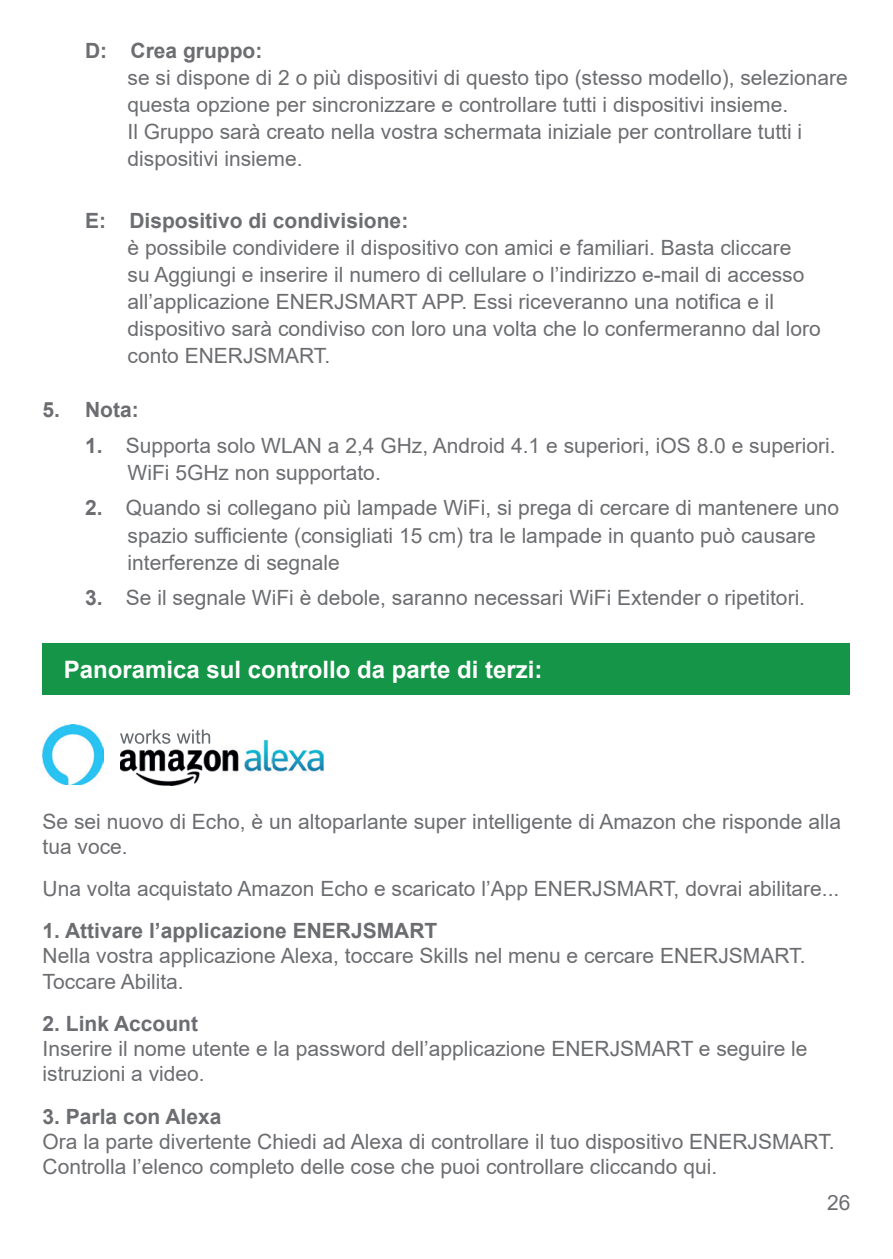
<style>
.page{position:relative;width:893px;height:1259px;background:#fff}
.page>*{position:absolute;margin:0;border:0;box-sizing:border-box;transform-origin:0 0}
.t1{font:700 24px "Arial";color:#fff}
.t2{font:21px/27px "Arial";color:#6c6d70}
.t3{font:700 21px "Arial";color:#6c6d70}
.s1{font-weight:700}
</style>
<div class="page">
<div style="left:43px;top:643px;width:807px;height:51px;background:#159547"></div>
<img style="left:120px;top:740px;width:204px;height:45px">
<svg style="left:120px;top:729px;width:90px;height:15px"></svg>
<img style="left:43px;top:724px;width:60px;height:61px">
<p class="t3" style="left:85px;top:36px;width:179px">D: Crea gruppo:</p>
<p class="t2" style="left:128px;top:64px;width:722px">se si dispone di 2 o più dispositivi di questo tipo (stesso modello), selezionare questa opzione per sincronizzare e controllare tutti i dispositivi insieme.<br>Il Gruppo sarà creato nella vostra schermata iniziale per controllare tutti i dispositivi insieme.</p>
<p class="t3" style="left:85px;top:206px;width:325px">E: Dispositivo di condivisione:</p>
<p class="t2" style="left:128px;top:234px;width:695px">è possibile condividere il dispositivo con amici e familiari. Basta cliccare<br>su Aggiungi e inserire il numero di cellulare o l’indirizzo e-mail di accesso all’applicazione ENERJSMART APP. Essi riceveranno una notifica e il dispositivo sarà condiviso con loro una volta che lo confermeranno dal loro conto ENERJSMART.</p>
<p class="t3" style="left:43px;top:395px;width:98px">5. Nota:</p>
<p class="t2" style="left:128px;top:432px;width:709px;text-indent:-43px"><span class="s1">1.</span> Supporta solo WLAN a 2,4 GHz, Android 4.1 e superiori, iOS 8.0 e superiori.<br>WiFi 5GHz non supportato.</p>
<p class="t2" style="left:128px;top:494px;width:713px;text-indent:-43px"><span class="s1">2.</span> Quando si collegano più lampade WiFi, si prega di cercare di mantenere uno spazio sufficiente (consigliati 15 cm) tra le lampade in quanto può causare interferenze di segnale</p>
<p class="t2" style="left:85px;top:584px;width:722px"><span class="s1">3.</span> Se il segnale WiFi è debole, saranno necessari WiFi Extender o ripetitori.</p>
<p class="t1" style="left:64px;top:652px;width:480px">Panoramica sul controllo da parte di terzi:</p>
<p class="t2" style="left:43px;top:808px;width:800px;line-height:25.2px">Se sei nuovo di Echo, è un altoparlante super intelligente di Amazon che risponde alla tua voce.</p>
<p class="t2" style="left:43px;top:875px;width:798px">Una volta acquistato Amazon Echo e scaricato l’App ENERJSMART, dovrai abilitare...</p>
<p class="t3" style="left:43px;top:916px;width:396px">1. Attivare l’applicazione ENERJSMART</p>
<p class="t2" style="left:43px;top:943px;width:764px;line-height:25.2px">Nella vostra applicazione Alexa, toccare Skills nel menu e cercare ENERJSMART.<br>Toccare Abilita.</p>
<p class="t3" style="left:43px;top:1008px;width:157px">2. Link Account</p>
<p class="t2" style="left:43px;top:1036px;width:766px;line-height:25.2px">Inserire il nome utente e la password dell’applicazione ENERJSMART e seguire le istruzioni a video.</p>
<p class="t3" style="left:43px;top:1101px;width:180px">3. Parla con Alexa</p>
<p class="t2" style="left:43px;top:1128px;width:794px;line-height:25.2px">Ora la parte divertente Chiedi ad Alexa di controllare il tuo dispositivo ENERJSMART.<br>Controlla l’elenco completo delle cose che puoi controllare cliccando qui.</p>
<p class="t2" style="left:827px;top:1189px;width:25px">26</p>
</div>
